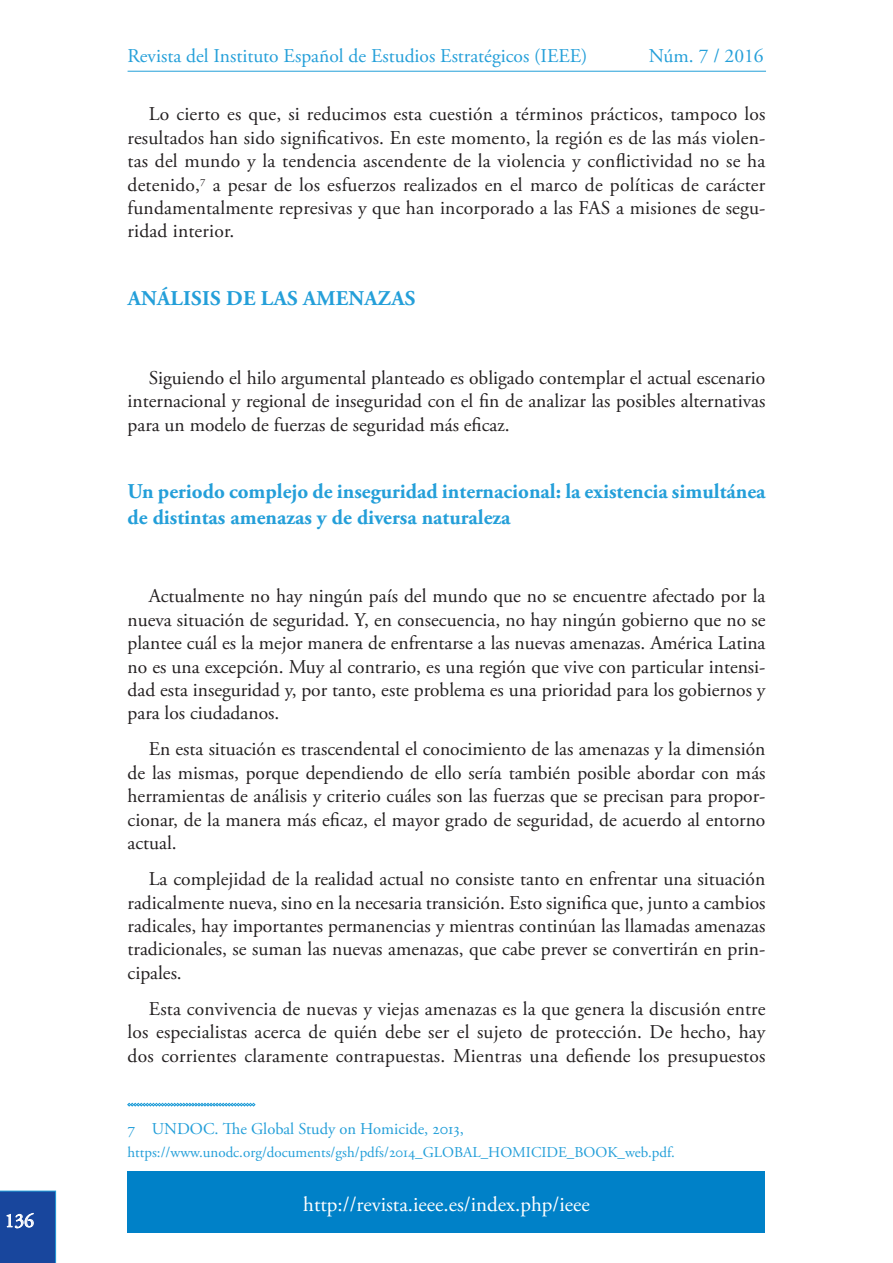
<style>
.page{position:relative;width:893px;height:1263px;background:#fff}
.page>*{position:absolute;margin:0;border:0;box-sizing:border-box;transform-origin:0 0}
.t1{font:700 21px/25.2px "Adobe Garamond Pro";color:#249fd9}
.t2{font:21px "Adobe Garamond Pro";color:#fff}
.t3{font:19.5px/23.4px "Adobe Garamond Pro";color:#231f20;text-align:justify}
.t4{font:19.5px "Adobe Garamond Pro";color:#249fd9}
.t5{font:19.5px "Adobe Garamond Pro";color:#fff}
.IEEE_notasPie{font:16.5px "Adobe Garamond Pro";color:#249fd9}
.IEEE_notasPie-2{font:15px "Adobe Garamond Pro";color:#249fd9}
</style>
<div class="page">
<svg style="left:0;top:1191px;width:56px;height:72px;background:#204ea2"></svg>
<hr style="left:128px;top:71px;width:638px;height:1px;background:#249fd9">
<div style="left:128px;top:1171px;width:637px;height:62px;background:#0081c8"></div>
<svg style="left:127px;top:1103px;width:128px;height:3px"></svg>
<p class="t5" style="left:5px;top:1209px;width:31px">136</p>
<p class="t4" style="left:128px;top:44px;width:461px">Revista del Instituto Español de Estudios Estratégicos (IEEE)</p>
<p class="t4" style="left:649px;top:44px;width:116px">Núm. 7 / 2016</p>
<p class="t3" style="left:128px;top:103px;width:639px;text-indent:21px">Lo cierto es que, si reducimos esta cuestión a términos prácticos, tampoco los resultados han sido significativos. En este momento, la región es de las más violen&shy;tas del mundo y la tendencia ascendente de la violencia y conflictividad no se ha detenido,<sup>7</sup> a pesar de los esfuerzos realizados en el marco de políticas de carácter fundamentalmente represivas y que han incorporado a las FAS a misiones de segu&shy;ridad interior.</p>
<p class="t1" style="left:128px;top:286px;width:289px">ANÁLISIS DE LAS AMENAZAS</p>
<p class="t3" style="left:128px;top:367px;width:639px;text-indent:21px">Siguiendo el hilo argumental planteado es obligado contemplar el actual escenario internacional y regional de inseguridad con el fin de analizar las posibles alternativas para un modelo de fuerzas de seguridad más eficaz.</p>
<p class="t1" style="left:128px;top:479px;width:639px">Un periodo complejo de inseguridad internacional: la existencia simultánea de distintas amenazas y de diversa naturaleza</p>
<p class="t3" style="left:128px;top:585px;width:639px;text-indent:21px">Actualmente no hay ningún país del mundo que no se encuentre afectado por la nueva situación de seguridad. Y, en consecuencia, no hay ningún gobierno que no se plantee cuál es la mejor manera de enfrentarse a las nuevas amenazas. América Latina no es una excepción. Muy al contrario, es una región que vive con particular intensi&shy;dad esta inseguridad y, por tanto, este problema es una prioridad para los gobiernos y para los ciudadanos.</p>
<p class="t3" style="left:128px;top:738px;width:639px;text-indent:21px">En esta situación es trascendental el conocimiento de las amenazas y la dimensión de las mismas, porque dependiendo de ello sería también posible abordar con más herramientas de análisis y criterio cuáles son las fuerzas que se precisan para propor&shy;cionar, de la manera más eficaz, el mayor grado de seguridad, de acuerdo al entorno actual.</p>
<p class="t3" style="left:128px;top:868px;width:639px;text-indent:21px">La complejidad de la realidad actual no consiste tanto en enfrentar una situación radicalmente nueva, sino en la necesaria transición. Esto significa que, junto a cambios radicales, hay importantes permanencias y mientras continúan las llamadas amenazas tradicionales, se suman las nuevas amenazas, que cabe prever se convertirán en prin&shy;cipales.</p>
<p class="t3" style="left:128px;top:998px;width:639px;text-indent:21px">Esta convivencia de nuevas y viejas amenazas es la que genera la discusión entre los especialistas acerca de quién debe ser el sujeto de protección. De hecho, hay dos corrientes claramente contrapuestas. Mientras una defiende los presupuestos</p>
<p class="IEEE_notasPie" style="left:128px;top:1119px;width:338px">7 UNDOC. The Global Study on Homicide, 2013,</p>
<p class="IEEE_notasPie-2" style="left:128px;top:1143px;width:549px">https://www.unodc.org/documents/gsh/pdfs/2014_GLOBAL_HOMICIDE_BOOK_web.pdf.</p>
<p class="t2" style="left:303px;top:1191px;width:288px">http://revista.ieee.es/index.php/ieee</p>
</div>
